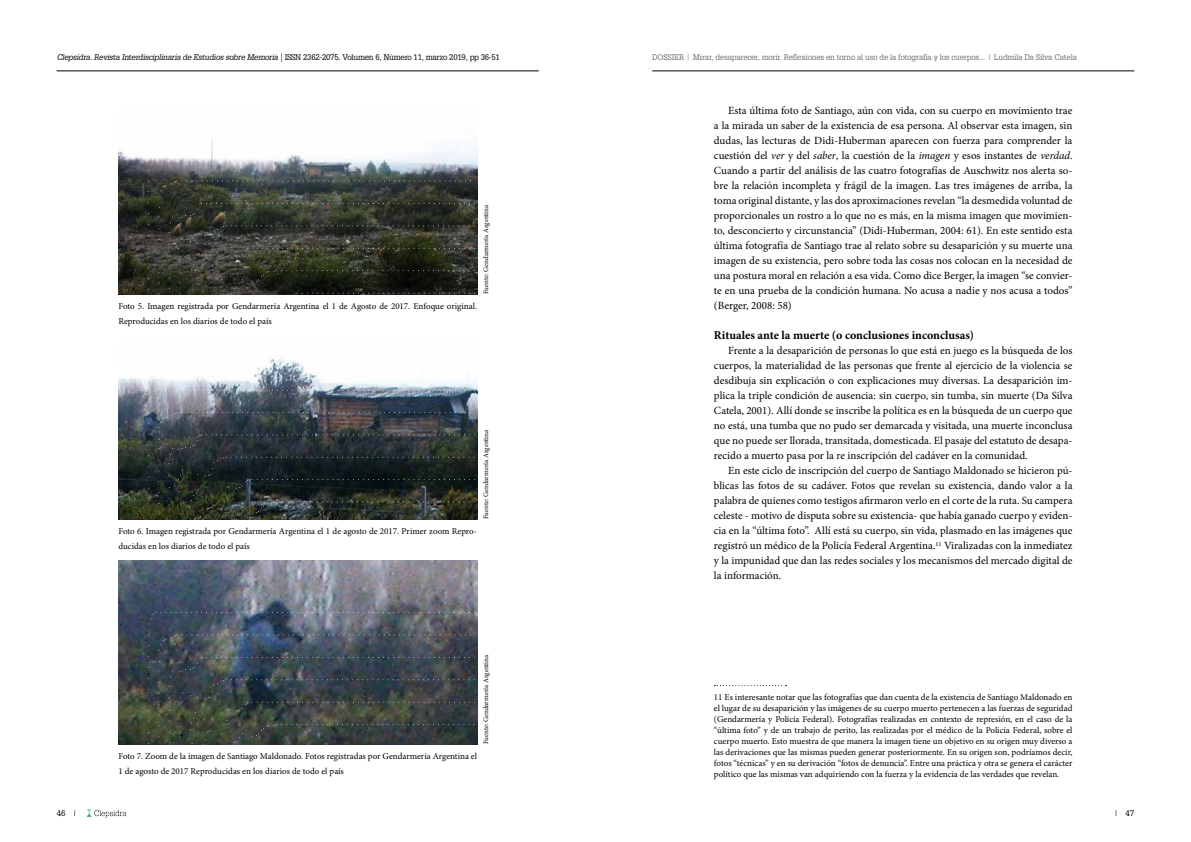
<style>
.page{position:relative;width:1191px;height:842px;background:#fff}
.page>*{position:absolute;margin:0;border:0;box-sizing:border-box;transform-origin:0 0}
.t1{font:700 12px "Minion Pro";color:#000}
.t2{font:11px/15px "Minion Pro";color:#000;text-align:justify}
.t3{font:9px/11px "Minion Pro";color:#000}
.t4{font:italic 8px "Glypha LT Std";letter-spacing:-.03em;color:#000}
.t5{font:8px "Glypha LT Std";letter-spacing:-.02em;color:#6d6e71;scale:.96 1}
.t6{font:8px "Glypha LT Std";color:#000}
.t7{font:7px "Minion Pro";color:#000}
.s1{font-style:normal}
.s2{font-style:italic}
</style>
<div class="page">
<svg style="left:87px;top:809px;width:39px;height:8px"></svg>
<hr style="left:57px;top:71px;width:482px;height:1px;background:#000">
<hr style="left:652px;top:71px;width:482px;height:1px;background:#000">
<img style="left:118px;top:138px;width:359px;height:156px">
<img style="left:118px;top:358px;width:359px;height:161px">
<img style="left:118px;top:561px;width:359px;height:183px">
<svg style="left:714px;top:685px;width:72px;height:1px"></svg>
<p class="t4" style="left:57px;top:53px;width:444px">Clepsidra. Revista Interdisciplinaria de Estudios sobre Memoria | <span class="s1">ISSN 2362-2075. Volumen 6, Número 11, marzo 2019, pp 36-51</span></p>
<p class="t5" style="left:652px;top:53px;width:444px">DOSSIER | Mirar, desaparecer, morir. Reflexiones en torno al uso de la fotografía y los cuerpos... | Ludmila Da Silva Catela</p>
<p class="t7" style="left:481px;top:294px;width:91px;rotate:-90deg">Fuente: Gendarmería Argentina</p>
<p class="t3" style="left:118px;top:299px;width:360px;line-height:15px">Foto 5. Imagen registrada por Gendarmería Argentina el 1 de Agosto de 2017. Enfoque original.<br>Reproducidas en los diarios de todo el país</p>
<p class="t7" style="left:481px;top:519px;width:91px;rotate:-90deg">Fuente: Gendarmería Argentina</p>
<p class="t3" style="left:118px;top:524px;width:360px;line-height:15px">Foto 6. Imagen registrada por Gendarmería Argentina el 1 de agosto de 2017. Primer zoom Repro&shy;ducidas en los diarios de todo el país</p>
<p class="t7" style="left:481px;top:744px;width:91px;rotate:-90deg">Fuente: Gendarmería Argentina</p>
<p class="t3" style="left:118px;top:749px;width:360px;line-height:15px">Foto 7. Zoom de la imagen de Santiago Maldonado. Fotos registradas por Gendarmería Argentina el<br>1 de agosto de 2017 Reproducidas en los diarios de todo el país</p>
<p class="t2" style="left:714px;top:103px;width:360px;text-indent:14px">Esta última foto de Santiago, aún con vida, con su cuerpo en movimiento trae a la mirada un saber de la existencia de esa persona. Al observar esta imagen, sin dudas, las lecturas de Didi-Huberman aparecen con fuerza para comprender la cuestión del <span class="s2">ver</span> y del <span class="s2">saber</span>, la cuestión de la <span class="s2">imagen</span> y esos instantes de <span class="s2">verdad</span>.<br>Cuando a partir del análisis de las cuatro fotografías de Auschwitz nos alerta so&shy;bre la relación incompleta y frágil de la imagen. Las tres imágenes de arriba, la toma original distante, y las dos aproximaciones revelan “la desmedida voluntad de proporcionales un rostro a lo que no es más, en la misma imagen que movimien&shy;to, desconcierto y circunstancia” (Didi-Huberman, 2004: 61). En este sentido esta última fotografía de Santiago trae al relato sobre su desaparición y su muerte una imagen de su existencia, pero sobre toda las cosas nos colocan en la necesidad de una postura moral en relación a esa vida. Como dice Berger, la imagen “se convier&shy;te en una prueba de la condición humana. No acusa a nadie y nos acusa a todos” (Berger, 2008: 58)</p>
<p class="t1" style="left:714px;top:327px;width:262px">Rituales ante la muerte (o conclusiones inconclusas)</p>
<p class="t2" style="left:714px;top:343px;width:360px;text-indent:14px">Frente a la desaparición de personas lo que está en juego es la búsqueda de los cuerpos, la materialidad de las personas que frente al ejercicio de la violencia se desdibuja sin explicación o con explicaciones muy diversas. La desaparición im&shy;plica la triple condición de ausencia: sin cuerpo, sin tumba, sin muerte (Da Silva Catela, 2001). Allí donde se inscribe la política es en la búsqueda de un cuerpo que no está, una tumba que no pudo ser demarcada y visitada, una muerte inconclusa que no puede ser llorada, transitada, domesticada. El pasaje del estatuto de desapa&shy;recido a muerto pasa por la re inscripción del cadáver en la comunidad.</p>
<p class="t2" style="left:714px;top:463px;width:360px;text-indent:14px">En este ciclo de inscripción del cuerpo de Santiago Maldonado se hicieron pú&shy;blicas las fotos de su cadáver. Fotos que revelan su existencia, dando valor a la palabra de quienes como testigos afirmaron verlo en el corte de la ruta. Su campera celeste - motivo de disputa sobre su existencia- que había ganado cuerpo y eviden&shy;cia en la “última foto”. Allí está su cuerpo, sin vida, plasmado en las imágenes que registró un médico de la Policía Federal Argentina.<sup>11</sup> Viralizadas con la inmediatez y la impunidad que dan las redes sociales y los mecanismos del mercado digital de la información.</p>
<p class="t3" style="left:714px;top:691px;width:360px;text-align:justify">11 Es interesante notar que las fotografías que dan cuenta de la existencia de Santiago Maldonado en el lugar de su desaparición y las imágenes de su cuerpo muerto pertenecen a las fuerzas de seguridad (Gendarmería y Policía Federal). Fotografías realizadas en contexto de represión, en el caso de la “última foto” y de un trabajo de perito, las realizadas por el médico de la Policía Federal, sobre el cuerpo muerto. Esto muestra de que manera la imagen tiene un objetivo en su origen muy diverso a las derivaciones que las mismas pueden generar posteriormente. En su origen son, podríamos decir, fotos “técnicas” y en su derivación “fotos de denuncia”. Entre una práctica y otra se genera el carácter político que las mismas van adquiriendo con la fuerza y la evidencia de las verdades que revelan.</p>
<p class="t6" style="left:57px;top:808px;width:22px">46 |</p>
<p class="t6" style="left:1113px;top:808px;width:22px">| 47</p>
</div>
